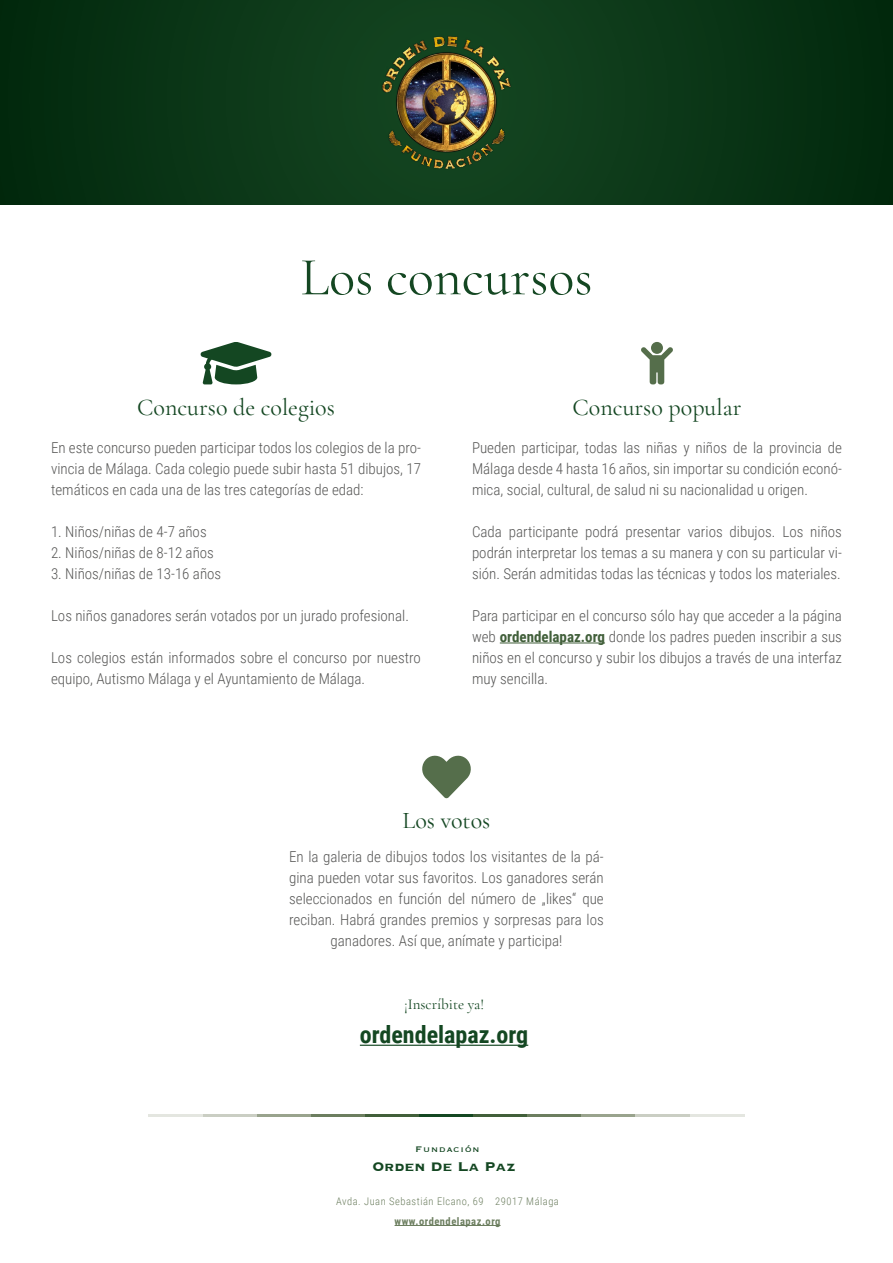
<style>
.page{position:relative;width:893px;height:1263px;background:#fff}
.page>*{position:absolute;margin:0;border:0;box-sizing:border-box;transform-origin:0 0}
.t1{font:54px "Cormorant Garamond";color:#144722}
.t2{font:24px "Cormorant Garamond";color:#144722}
.t3{font:700 24px "Roboto Condensed";color:#144722}
.t4{font:700 16.5px "Copperplate";color:#144722}
.t5{font:300 15px/21px "Roboto Condensed";color:#575756;text-align:justify}
.t6{font:15px "Cormorant Garamond";color:#144722}
.t7{font:300 10.5px "Roboto Condensed";letter-spacing:.05em;color:#6c7e5f}
.t8{font:700 10.5px "Roboto Condensed";letter-spacing:.05em;color:#6c7e5f}
.t9{font:10.5px "Copperplate";letter-spacing:.1em;color:#144722}
.s1{font-weight:700;color:#415f3a}
</style>
<div class="page">
<hr style="left:395px;top:1225px;width:106px;height:1px;background:#6c7e5f">
<hr style="left:149px;top:1114px;width:54px;height:2px;background:#e4e6e0">
<hr style="left:203px;top:1114px;width:54px;height:2px;background:#cacec3">
<hr style="left:257px;top:1114px;width:54px;height:2px;background:#99a38d">
<hr style="left:311px;top:1114px;width:54px;height:2px;background:#6c7e5f">
<hr style="left:365px;top:1114px;width:54px;height:2px;background:#415f3a">
<hr style="left:419px;top:1114px;width:55px;height:2px;background:#144722">
<hr style="left:474px;top:1114px;width:54px;height:2px;background:#415f3a">
<hr style="left:528px;top:1114px;width:54px;height:2px;background:#6c7e5f">
<hr style="left:582px;top:1114px;width:54px;height:2px;background:#99a38d">
<hr style="left:636px;top:1114px;width:54px;height:2px;background:#cacec3">
<hr style="left:690px;top:1114px;width:54px;height:2px;background:#e4e6e0">
<div style="left:0;top:0;width:893px;height:204px;background:linear-gradient(to bottom,#0b3617,#0a3616)"></div>
<img style="left:381px;top:34px;width:131px;height:136px">
<hr style="left:500px;top:643px;width:105px;height:1px;background:#415f3a">
<hr style="left:360px;top:1045px;width:168px;height:1px;background:#144722">
<svg style="left:641px;top:342px;width:32px;height:42px"></svg>
<svg style="left:422px;top:755px;width:49px;height:43px"></svg>
<svg style="left:200px;top:342px;width:72px;height:42px"></svg>
<h1 class="t1" style="left:300px;top:244px;width:294px">Los concursos</h1>
<h2 class="t2" style="left:137px;top:393px;width:199px">Concurso de colegios</h2>
<h2 class="t2" style="left:572px;top:393px;width:170px">Concurso popular</h2>
<p class="t5" style="left:51px;top:436px;width:371px">En este concurso pueden participar todos los colegios de la pro&shy;vincia de Málaga. Cada colegio puede subir hasta 51 dibujos, 17 temáticos en cada una de las tres categorías de edad:</p>
<p class="t5" style="left:51px;top:520px;width:157px">1. Niños/niñas de 4-7 años</p>
<p class="t5" style="left:51px;top:541px;width:164px">2. Niños/niñas de 8-12 años</p>
<p class="t5" style="left:51px;top:562px;width:172px">3. Niños/niñas de 13-16 años</p>
<p class="t5" style="left:51px;top:604px;width:359px">Los niños ganadores serán votados por un jurado profesional.</p>
<p class="t5" style="left:51px;top:646px;width:371px">Los colegios están informados sobre el concurso por nuestro equipo, Autismo Málaga y el Ayuntamiento de Málaga.</p>
<p class="t5" style="left:472px;top:436px;width:371px">Pueden participar, todas las niñas y niños de la provincia de Málaga desde 4 hasta 16 años, sin importar su condición econó&shy;mica, social, cultural, de salud ni su nacionalidad u origen.</p>
<p class="t5" style="left:472px;top:520px;width:371px">Cada participante podrá presentar varios dibujos. Los niños podrán interpretar los temas a su manera y con su particular vi&shy;sión. Serán admitidas todas las técnicas y todos los materiales.</p>
<p class="t5" style="left:472px;top:604px;width:371px">Para participar en el concurso sólo hay que acceder a la página web <span class="s1">ordendelapaz.org</span> donde los padres pueden inscribir a sus niños en el concurso y subir los dibujos a través de una interfaz muy sencilla.</p>
<h2 class="t2" style="left:403px;top:805px;width:89px">Los votos</h2>
<p class="t5" style="left:289px;top:845px;width:316px;text-align:center">En la galeria de dibujos todos los visitantes de la pá&shy;gina pueden votar sus favoritos. Los ganadores serán seleccionados en función del número de „likes“ que reciban. Habrá grandes premios y sorpresas para los ganadores. Así que, anímate y participa!</p>
<p class="t6" style="left:404px;top:995px;width:81px">¡Inscríbite ya!</p>
<h2 class="t3" style="left:360px;top:1018px;width:170px">ordendelapaz.org</h2>
<p class="t9" style="left:416px;top:1142px;width:65px">Fundación</p>
<p class="t4" style="left:372px;top:1155px;width:145px">Orden De La Paz</p>
<p class="t7" style="left:336px;top:1194px;width:224px">Avda. Juan Sebastián Elcano, 69 29017 Málaga</p>
<p class="t8" style="left:395px;top:1213px;width:108px">www.ordendelapaz.org</p>
</div>
